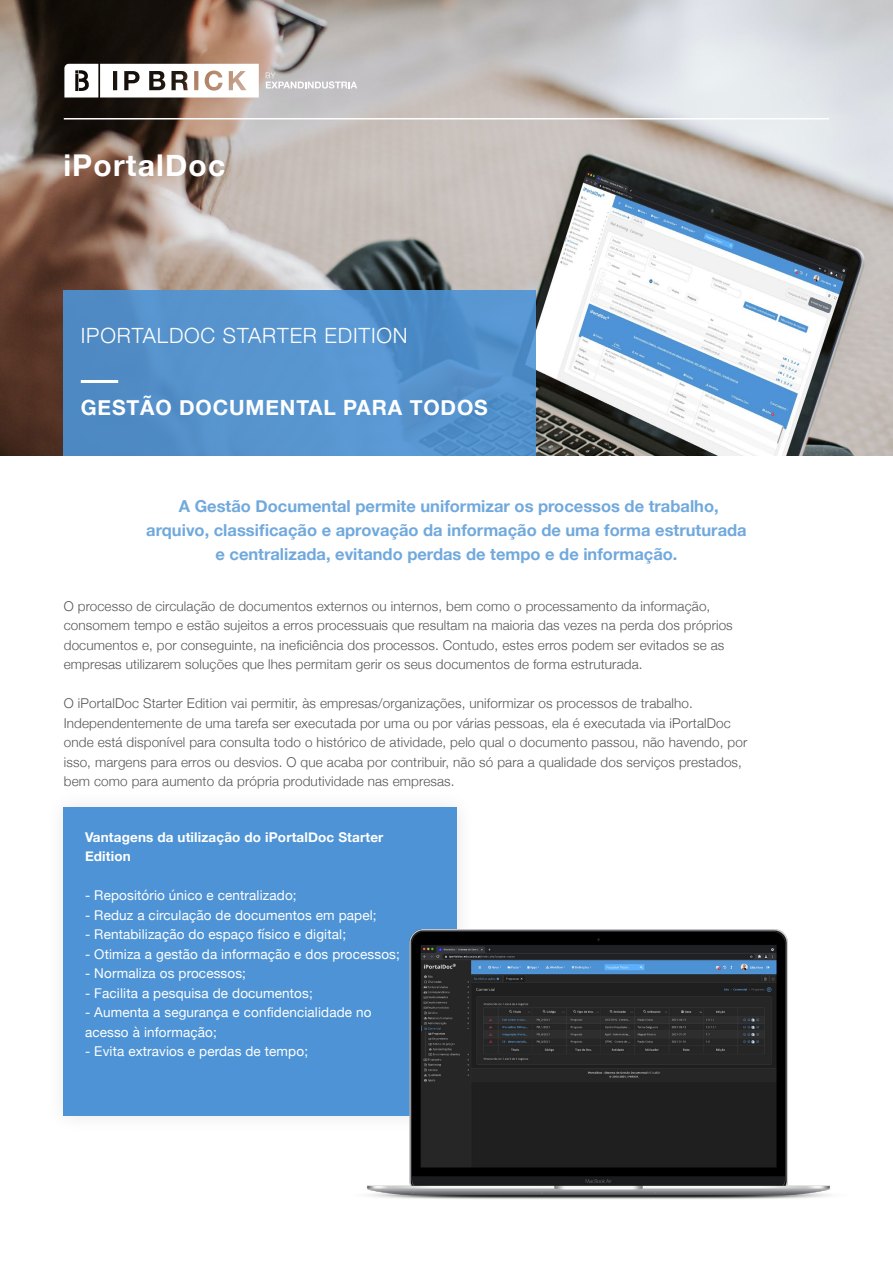
<style>
.page{position:relative;width:893px;height:1263px;background:#fff}
.page>*{position:absolute;margin:0;border:0;box-sizing:border-box;transform-origin:0 0}
.t1{font:700 30px "Helvetica Neue";letter-spacing:.04em;color:#fff}
.t2{font:700 21px "Helvetica Neue";letter-spacing:.04em;color:#fff}
.t3{font:300 21px "Helvetica Neue";letter-spacing:.04em;color:#fff}
.t4{font:700 16.5px/24px "Helvetica Neue";color:#71a9dd;text-align:center}
.t5{font:300 13.5px/19.5px "Helvetica Neue";letter-spacing:.01em;color:#575756}
.t6{font:13.5px/19.5px "Helvetica Neue";letter-spacing:.01em;color:#fff}
.t7{font:700 13.5px/19.5px "Helvetica Neue";letter-spacing:.01em;color:#fff}
</style>
<div class="page">
<img style="left:0;top:0;width:893px;height:456px">
<div style="left:63px;top:290px;width:473px;height:166px;background:linear-gradient(to right,#538ec8,#5594cf)"></div>
<hr style="left:64px;top:118px;width:765px;height:2px;background:#fff">
<div style="left:64px;top:807px;width:393px;height:309px;background:#4d93d5"></div>
<img style="left:347px;top:929px;width:483px;height:270px">
<hr style="left:81px;top:380px;width:37px;height:3px;background:#fff">
<svg style="left:64px;top:64px;width:195px;height:34px"></svg>
<svg style="left:266px;top:72px;width:91px;height:17px;background:#cdcbcc"></svg>
<h1 class="t1" style="left:63px;top:141px;width:163px">iPortalDoc</h1>
<h2 class="t3" style="left:81px;top:319px;width:328px">IPORTALDOC STARTER EDITION</h2>
<h2 class="t2" style="left:81px;top:391px;width:408px">GESTÃO DOCUMENTAL PARA TODOS</h2>
<p class="t4" style="left:146px;top:494px;width:602px">A Gestão Documental permite uniformizar os processos de trabalho, arquivo, classificação e aprovação da informação de uma forma estruturada e centralizada, evitando perdas de tempo e de informação.</p>
<p class="t5" style="left:64px;top:595px;width:670px">O processo de circulação de documentos externos ou internos, bem como o processamento da informação, consomem tempo e estão sujeitos a erros processuais que resultam na maioria das vezes na perda dos próprios documentos e, por conseguinte, na ineficiência dos processos. Contudo, estes erros podem ser evitados se as empresas utilizarem soluções que lhes permitam gerir os seus documentos de forma estruturada.</p>
<p class="t5" style="left:64px;top:692px;width:685px">O iPortalDoc Starter Edition vai permitir, às empresas/organizações, uniformizar os processos de trabalho.<br>Independentemente de uma tarefa ser executada por uma ou por várias pessoas, ela é executada via iPortalDoc onde está disponível para consulta todo o histórico de atividade, pelo qual o documento passou, não havendo, por isso, margens para erros ou desvios. O que acaba por contribuir, não só para a qualidade dos serviços prestados, bem como para aumento da própria produtividade nas empresas.</p>
<p class="t7" style="left:85px;top:827px;width:300px">Vantagens da utilização do iPortalDoc Starter<br>Edition</p>
<p class="t6" style="left:85px;top:886px;width:213px">- Repositório único e centralizado;</p>
<p class="t6" style="left:85px;top:906px;width:293px">- Reduz a circulação de documentos em papel;</p>
<p class="t6" style="left:85px;top:925px;width:263px">- Rentabilização do espaço físico e digital;</p>
<p class="t6" style="left:85px;top:945px;width:316px">- Otimiza a gestão da informação e dos processos;</p>
<p class="t6" style="left:85px;top:964px;width:162px">- Normaliza os processos;</p>
<p class="t6" style="left:85px;top:984px;width:229px">- Facilita a pesquisa de documentos;</p>
<p class="t6" style="left:85px;top:1003px;width:288px">- Aumenta a segurança e confidencialidade no acesso à informação;</p>
<p class="t6" style="left:85px;top:1042px;width:225px">- Evita extravios e perdas de tempo;</p>
</div>
